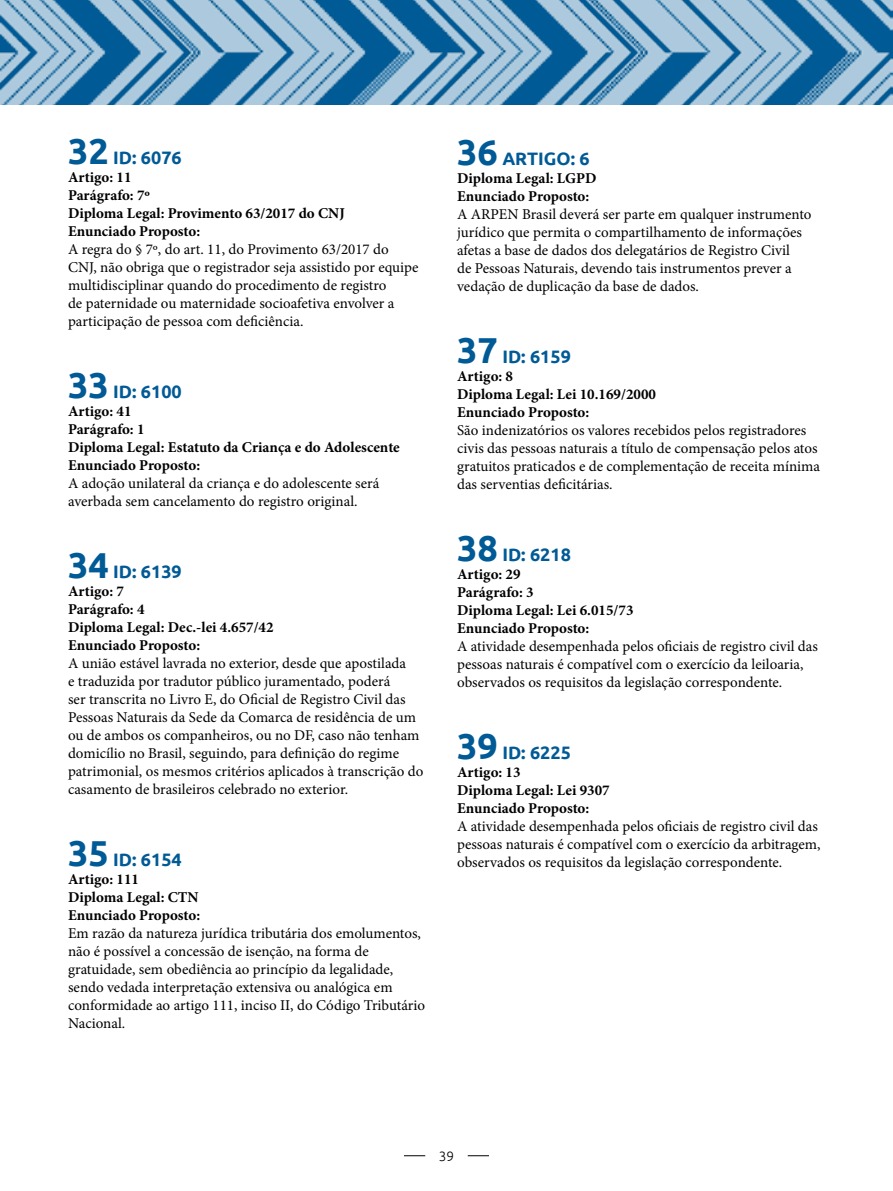
<style>
.page{position:relative;width:893px;height:1191px;background:#fff}
.page>*{position:absolute;margin:0;border:0;box-sizing:border-box;transform-origin:0 0}
.t1{font:700 18px "Ubuntu";color:#005a96}
.t2{font:15px/18px "Minion Pro";color:#000}
.t3{font:700 15px/18px "Minion Pro";color:#000}
.t4{font:300 13.5px "Ubuntu";color:#000}
.s1{font-size:36px}
</style>
<div class="page">
<svg style="left:404px;top:1155px;width:21px;height:1px"></svg>
<svg style="left:468px;top:1155px;width:21px;height:1px"></svg>
<img style="left:0;top:0;width:893px;height:104px">
<p class="t1" style="left:68px;top:147px;width:115px"><span class="s1">32</span> ID: 6076</p>
<p class="t3" style="left:68px;top:168px;width:278px">Artigo: 11<br>Parágrafo: 7º<br>Diploma Legal: Provimento 63/2017 do CNJ<br>Enunciado Proposto:</p>
<p class="t2" style="left:68px;top:240px;width:352px">A regra do § 7º, do art. 11, do Provimento 63/2017 do CNJ, não obriga que o registrador seja assistido por equipe multidisciplinar quando do procedimento de registro<br>de paternidade ou maternidade socioafetiva envolver a participação de pessoa com deficiência.</p>
<p class="t1" style="left:68px;top:381px;width:115px"><span class="s1">33</span> ID: 6100</p>
<p class="t3" style="left:68px;top:402px;width:333px">Artigo: 41<br>Parágrafo: 1<br>Diploma Legal: Estatuto da Criança e do Adolescente<br>Enunciado Proposto:</p>
<p class="t2" style="left:68px;top:474px;width:313px">A adoção unilateral da criança e do adolescente será averbada sem cancelamento do registro original.</p>
<p class="t1" style="left:68px;top:561px;width:115px"><span class="s1">34</span> ID: 6139</p>
<p class="t3" style="left:68px;top:582px;width:207px">Artigo: 7<br>Parágrafo: 4<br>Diploma Legal: Dec.-lei 4.657/42<br>Enunciado Proposto:</p>
<p class="t2" style="left:68px;top:654px;width:357px">A união estável lavrada no exterior, desde que apostilada<br>e traduzida por tradutor público juramentado, poderá<br>ser transcrita no Livro E, do Oficial de Registro Civil das Pessoas Naturais da Sede da Comarca de residência de um ou de ambos os companheiros, ou no DF, caso não tenham domicílio no Brasil, seguindo, para definição do regime patrimonial, os mesmos critérios aplicados à transcrição do casamento de brasileiros celebrado no exterior.</p>
<p class="t1" style="left:68px;top:849px;width:115px"><span class="s1">35</span> ID: 6154</p>
<p class="t3" style="left:68px;top:870px;width:134px">Artigo: 111<br>Diploma Legal: CTN<br>Enunciado Proposto:</p>
<p class="t2" style="left:68px;top:924px;width:359px">Em razão da natureza jurídica tributária dos emolumentos, não é possível a concessão de isenção, na forma de gratuidade, sem obediência ao princípio da legalidade, sendo vedada interpretação extensiva ou analógica em conformidade ao artigo 111, inciso II, do Código Tributário Nacional.</p>
<p class="t1" style="left:457px;top:148px;width:134px"><span class="s1">36</span> ARTIGO: 6</p>
<p class="t3" style="left:457px;top:169px;width:141px">Diploma Legal: LGPD<br>Enunciado Proposto:</p>
<p class="t2" style="left:457px;top:205px;width:356px">A ARPEN Brasil deverá ser parte em qualquer instrumento jurídico que permita o compartilhamento de informações afetas a base de dados dos delegatários de Registro Civil<br>de Pessoas Naturais, devendo tais instrumentos prever a vedação de duplicação da base de dados.</p>
<p class="t1" style="left:457px;top:346px;width:115px"><span class="s1">37</span> ID: 6159</p>
<p class="t3" style="left:457px;top:367px;width:200px">Artigo: 8<br>Diploma Legal: Lei 10.169/2000<br>Enunciado Proposto:</p>
<p class="t2" style="left:457px;top:421px;width:364px">São indenizatórios os valores recebidos pelos registradores civis das pessoas naturais a título de compensação pelos atos gratuitos praticados e de complementação de receita mínima das serventias deficitárias.</p>
<p class="t1" style="left:457px;top:544px;width:115px"><span class="s1">38</span> ID: 6218</p>
<p class="t3" style="left:457px;top:565px;width:178px">Artigo: 29<br>Parágrafo: 3<br>Diploma Legal: Lei 6.015/73<br>Enunciado Proposto:</p>
<p class="t2" style="left:457px;top:637px;width:362px">A atividade desempenhada pelos oficiais de registro civil das pessoas naturais é compatível com o exercício da leiloaria, observados os requisitos da legislação correspondente.</p>
<p class="t1" style="left:457px;top:742px;width:115px"><span class="s1">39</span> ID: 6225</p>
<p class="t3" style="left:457px;top:763px;width:154px">Artigo: 13<br>Diploma Legal: Lei 9307<br>Enunciado Proposto:</p>
<p class="t2" style="left:457px;top:817px;width:365px">A atividade desempenhada pelos oficiais de registro civil das pessoas naturais é compatível com o exercício da arbitragem, observados os requisitos da legislação correspondente.</p>
<p class="t4" style="left:439px;top:1148px;width:17px">39</p>
</div>
